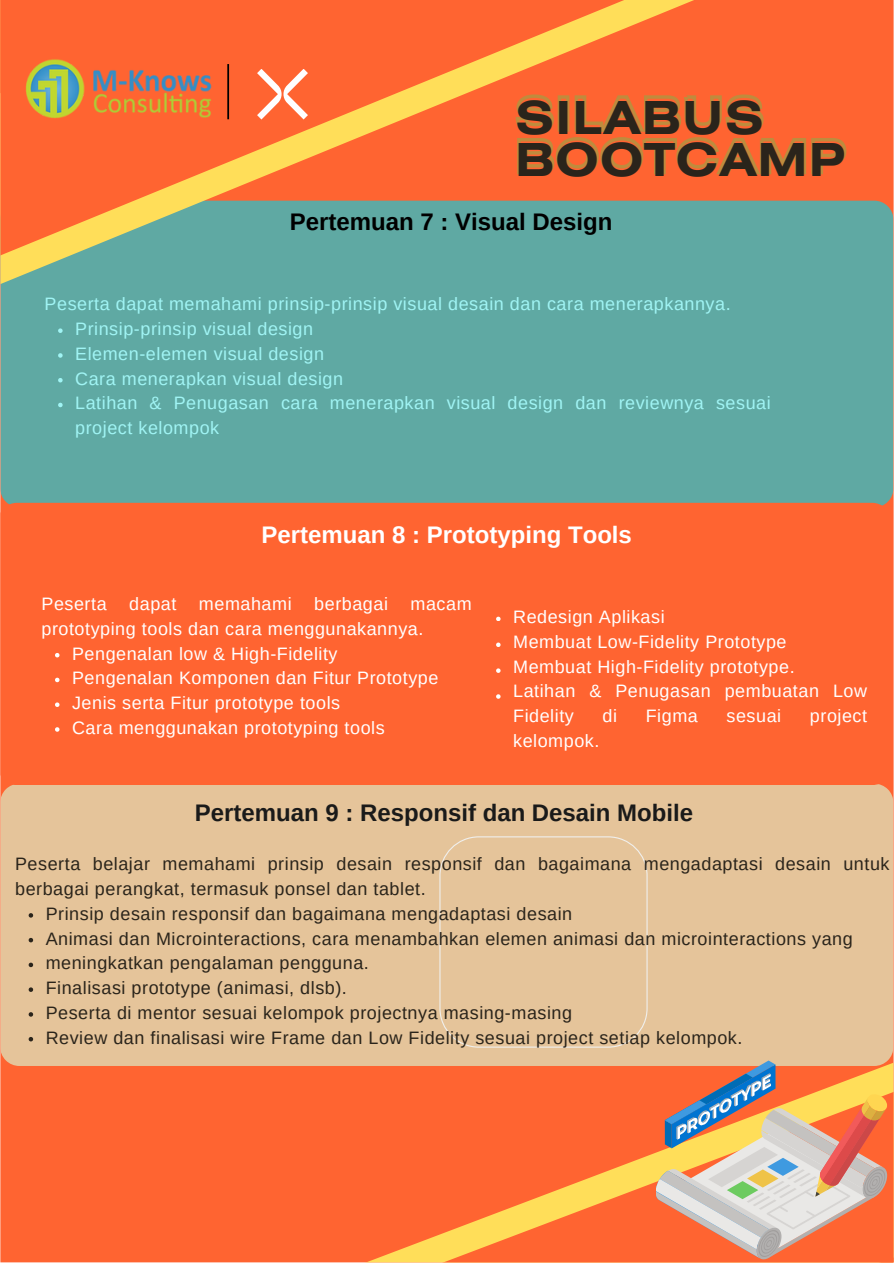
<style>
.page{position:relative;width:894px;height:1264px;background:#fff}
.page>*{position:absolute;margin:0;border:0;box-sizing:border-box;transform-origin:0 0}
.t1{font:700 45.45px/41.7px "Helios Ext";letter-spacing:.025em;color:#2a241b}
.t2{font:700 24px "Arimo";color:#1a1a1a}
.t3{font:700 24px "Arimo";color:#fff}
.t4{font:700 24px "Arimo";color:#000}
.t5{font:18px/24.8px "Arimo";letter-spacing:.03em;color:#2a241b}
.t6{font:18px/24.8px "Arimo";letter-spacing:.03em;color:#fff}
.t7{font:18px/24.8px "Arimo";letter-spacing:.03em;color:#a0f4f4}
</style>
<div class="page">
<div style="left:0;top:0;width:893px;height:1262px;background:#ff6431"></div>
<div style="left:0;top:201px;width:893px;height:306px;background:#5fa9a3"></div>
<svg style="left:0;top:0;width:737px;height:369px"></svg>
<svg style="left:0;top:0;width:353px;height:203px"></svg>
<div style="left:0;top:783px;width:893px;height:282px;background:#e5c49a"></div>
<div style="left:438px;top:835px;width:210px;height:213px;border:2px solid #f0efec;border-radius:39px"></div>
<div style="left:0;top:503px;width:890px;height:282px;background:#ff6431"></div>
<svg style="left:147px;top:973px;width:746px;height:290px"></svg>
<hr style="left:227px;top:64px;width:2px;height:55px;background:#000">
<svg style="left:257px;top:69px;width:51px;height:50px"></svg>
<img style="left:20px;top:0;width:195px;height:185px">
<svg style="left:496px;top:616px;width:4px;height:5px"></svg>
<svg style="left:496px;top:642px;width:4px;height:5px"></svg>
<svg style="left:496px;top:668px;width:4px;height:5px"></svg>
<svg style="left:496px;top:694px;width:4px;height:4px"></svg>
<svg style="left:514px;top:92px;width:333px;height:91px"></svg>
<svg style="left:543px;top:1060px;width:350px;height:203px"></svg>
<div style="left:15px;top:296px;width:268px;height:197px;background:#5fa9a3"></div>
<div style="left:15px;top:839px;width:268px;height:214px;background:#e5c49a"></div>
<svg style="left:55px;top:653px;width:4px;height:5px"></svg>
<svg style="left:55px;top:677px;width:4px;height:6px"></svg>
<svg style="left:55px;top:702px;width:4px;height:5px"></svg>
<svg style="left:55px;top:727px;width:4px;height:5px"></svg>
<svg style="left:58px;top:328px;width:5px;height:5px"></svg>
<svg style="left:58px;top:353px;width:5px;height:5px"></svg>
<svg style="left:58px;top:378px;width:5px;height:5px"></svg>
<svg style="left:58px;top:403px;width:5px;height:5px"></svg>
<svg style="left:29px;top:913px;width:4px;height:5px"></svg>
<svg style="left:29px;top:937px;width:4px;height:6px"></svg>
<svg style="left:29px;top:962px;width:4px;height:5px"></svg>
<svg style="left:29px;top:987px;width:4px;height:5px"></svg>
<svg style="left:29px;top:1012px;width:4px;height:5px"></svg>
<svg style="left:29px;top:1037px;width:4px;height:5px"></svg>
<p class="t1" style="left:515px;top:101px;width:332px">SILABUS<br>BOOTCAMP</p>
<p class="t4" style="left:290px;top:208px;width:324px">Pertemuan 7 : Visual Design</p>
<p class="t7" style="left:45px;top:292px;width:687px">Peserta dapat memahami prinsip-prinsip visual desain dan cara menerapkannya.</p>
<p class="t7" style="left:75px;top:316px;width:239px">Prinsip-prinsip visual design</p>
<p class="t7" style="left:75px;top:341px;width:250px">Elemen-elemen visual design</p>
<p class="t7" style="left:75px;top:366px;width:269px">Cara menerapkan visual design</p>
<h2 class="t7" style="left:75px;top:391px;width:696px">Latihan &amp; Penugasan cara menerapkan visual design dan reviewnya sesuai project kelompok</h2>
<p class="t3" style="left:261px;top:521px;width:372px">Pertemuan 8 : Prototyping Tools</p>
<p class="t6" style="left:41px;top:591px;width:67px">Peserta</p>
<p class="t6" style="left:129px;top:591px;width:49px">dapat</p>
<p class="t6" style="left:199px;top:591px;width:94px">memahami</p>
<p class="t6" style="left:314px;top:591px;width:75px">berbagai</p>
<p class="t6" style="left:41px;top:591px;width:431px;text-indent:369px">macam prototyping tools dan cara menggunakannya.</p>
<p class="t6" style="left:72px;top:641px;width:267px">Pengenalan low &amp; High-Fidelity</p>
<h1 class="t6" style="left:72px;top:666px;width:368px">Pengenalan Komponen dan Fitur Prototype</h1>
<h2 class="t6" style="left:72px;top:690px;width:269px">Jenis serta Fitur prototype tools</h2>
<p class="t6" style="left:72px;top:715px;width:314px">Cara menggunakan prototyping tools</p>
<p class="t6" style="left:513px;top:604px;width:153px">Redesign Aplikasi</p>
<p class="t6" style="left:513px;top:629px;width:275px">Membuat Low-Fidelity Prototype</p>
<p class="t6" style="left:513px;top:654px;width:283px">Membuat High-Fidelity prototype.</p>
<p class="t6" style="left:513px;top:678px;width:355px">Latihan &amp; Penugasan pembuatan Low<br>Fidelity</p>
<p class="t6" style="left:602px;top:703px;width:16px">di</p>
<p class="t6" style="left:645px;top:703px;width:54px">Figma</p>
<p class="t6" style="left:726px;top:703px;width:56px">sesuai</p>
<p class="t6" style="left:809px;top:703px;width:59px">project</p>
<p class="t6" style="left:513px;top:728px;width:88px">kelompok.</p>
<p class="t2" style="left:195px;top:798px;width:499px">Pertemuan 9 : Responsif dan Desain Mobile</p>
<p class="t5" style="left:15px;top:851px;width:875px">Peserta belajar memahami prinsip desain responsif dan bagaimana mengadaptasi desain untuk berbagai perangkat, termasuk ponsel dan tablet.</p>
<p class="t5" style="left:46px;top:901px;width:528px">Prinsip desain responsif dan bagaimana mengadaptasi desain</p>
<p class="t5" style="left:46px;top:926px;width:808px">Animasi dan Microinteractions, cara menambahkan elemen animasi dan microinteractions yang</p>
<p class="t5" style="left:46px;top:950px;width:324px">meningkatkan pengalaman pengguna.</p>
<p class="t5" style="left:46px;top:975px;width:302px">Finalisasi prototype (animasi, dlsb).</p>
<h2 class="t5" style="left:46px;top:1000px;width:528px">Peserta di mentor sesuai kelompok projectnya masing-masing</h2>
<p class="t5" style="left:46px;top:1025px;width:698px">Review dan finalisasi wire Frame dan Low Fidelity sesuai project setiap kelompok.</p>
</div>
